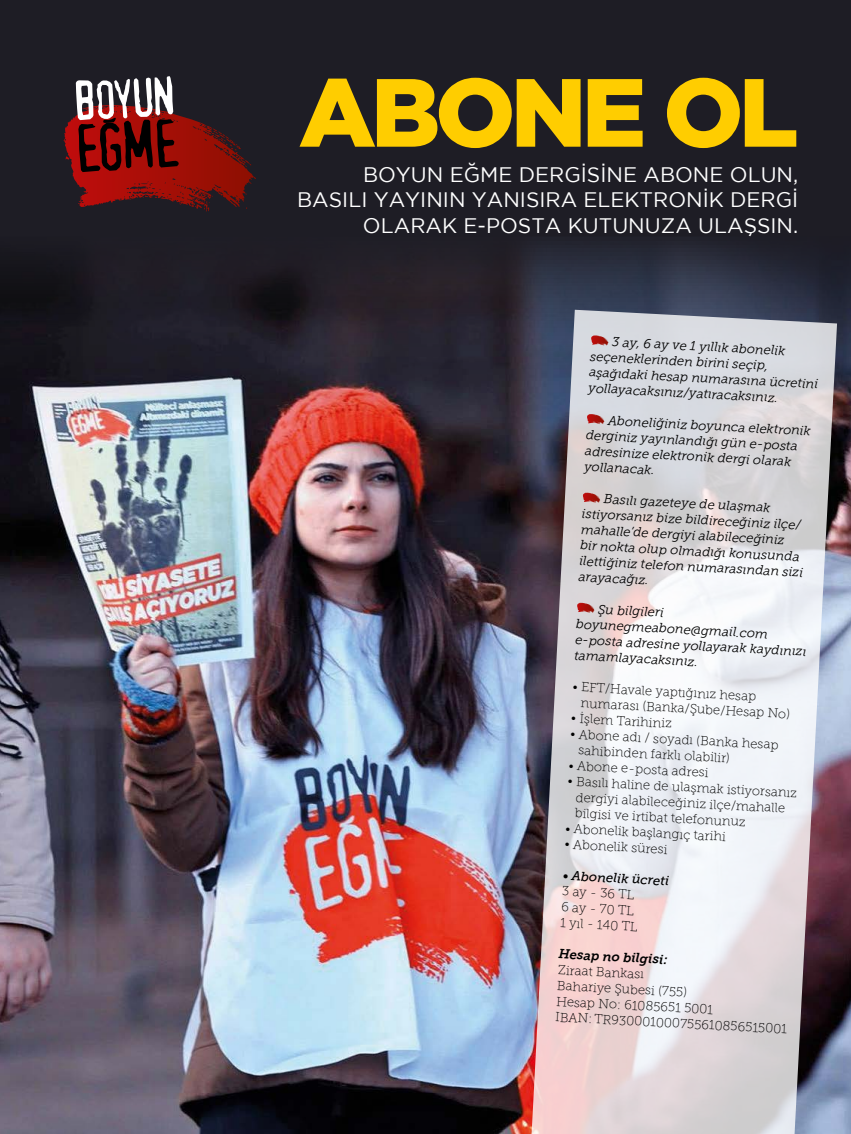
<style>
.page{position:relative;width:851px;height:1134px;background:#fff}
.page>*{position:absolute;margin:0;border:0;box-sizing:border-box;transform-origin:0 0}
.t1{font:800 96.62px "Gotham";letter-spacing:-.05em;color:#ffcd00}
.t2{font:21px/25.1px "Gotham";color:#fff;text-align:right}
.t3{font:italic 13.12px/15.8px "Museo Slab 300";color:#000}
.t4{font:13.12px/15.8px "Museo Slab 100";color:#000}
.t5{font:italic 13.12px "Museo Slab 500";color:#000}
.t6{font:italic 13.12px "Museo Slab 700";color:#000}
</style>
<div class="page">
<div style="left:0;top:0;width:850px;height:1134px;background:#1e1d25"></div>
<img style="left:0;top:241px;width:850px;height:893px">
<svg style="left:64px;top:76px;width:115px;height:131px"></svg>
<svg style="left:528px;top:310px;width:308px;height:824px"></svg>
<svg style="left:591px;top:335px;width:6px;height:10px"></svg>
<svg style="left:587px;top:414px;width:6px;height:9px"></svg>
<svg style="left:582px;top:493px;width:7px;height:9px"></svg>
<svg style="left:577px;top:603px;width:6px;height:9px"></svg>
<h1 class="t1" style="left:299px;top:57px;width:501px">ABONE OL</h1>
<h2 class="t2" style="left:297px;top:162px;width:502px">BOYUN EĞME DERGİSİNE ABONE OLUN,<br>BASILI YAYININ YANISIRA ELEKTRONİK DERGİ<br>OLARAK E-POSTA KUTUNUZA ULAŞSIN.</h2>
<p class="t3" style="left:591px;top:333px;width:231px;text-indent:21px;rotate:3deg">3 ay, 6 ay ve 1 yıllık abonelik seçeneklerinden birini seçip, aşağıdaki hesap numarasına ücretini yollayacaksınız/yatıracaksınız.</p>
<p class="t3" style="left:587px;top:411px;width:226px;text-indent:21px;rotate:3deg">Aboneliğiniz boyunca elektronik derginiz yayınlandığı gün e-posta adresinize elektronik dergi olarak yollanacak.</p>
<p class="t3" style="left:583px;top:490px;width:225px;text-indent:21px;rotate:3deg">Basılı gazeteye de ulaşmak istiyorsanız bize bildireceğiniz ilçe/ mahalle’de dergiyi alabileceğiniz<br>bir nokta olup olmadığı konusunda ilettiğiniz telefon numarasından sizi arayacağız.</p>
<p class="t3" style="left:577px;top:600px;width:233px;text-indent:21px;rotate:3deg">Şu bilgileri boyunegmeabone@gmail.com e-posta adresine yollayarak kaydınızı tamamlayacaksınız.</p>
<p class="t4" style="left:582px;top:679px;width:211px;text-indent:-9px;rotate:3deg">• EFT/Havale yaptığınız hesap numarası (Banka/Şube/Hesap No)</p>
<p class="t4" style="left:571px;top:710px;width:102px;rotate:3deg">• İşlem Tarihiniz</p>
<p class="t4" style="left:579px;top:726px;width:201px;text-indent:-9px;rotate:3deg">• Abone adı / soyadı (Banka hesap sahibinden farklı olabilir)</p>
<p class="t4" style="left:569px;top:757px;width:142px;rotate:3deg">• Abone e-posta adresi</p>
<p class="t4" style="left:577px;top:774px;width:222px;text-indent:-9px;rotate:3deg">• Basılı haline de ulaşmak istiyorsanız dergiyi alabileceğiniz ilçe/mahalle bilgisi ve irtibat telefonunuz</p>
<p class="t4" style="left:565px;top:820px;width:162px;rotate:3deg">• Abonelik başlangıç tarihi</p>
<p class="t4" style="left:565px;top:836px;width:105px;rotate:3deg">• Abonelik süresi</p>
<p class="t5" style="left:563px;top:868px;width:108px;rotate:3deg">• Abonelik ücreti</p>
<p class="t4" style="left:562px;top:883px;width:79px;rotate:3deg">3 ay - 36 TL<br>6 ay - 70 TL<br>1 yıl - 140 TL</p>
<p class="t6" style="left:559px;top:946px;width:110px;rotate:3deg">Hesap no bilgisi:</p>
<p class="t4" style="left:558px;top:962px;width:233px;rotate:3deg">Ziraat Bankası<br>Bahariye Şubesi (755)<br>Hesap No: 61085651 5001<br>IBAN: TR930001000755610856515001</p>
</div>
